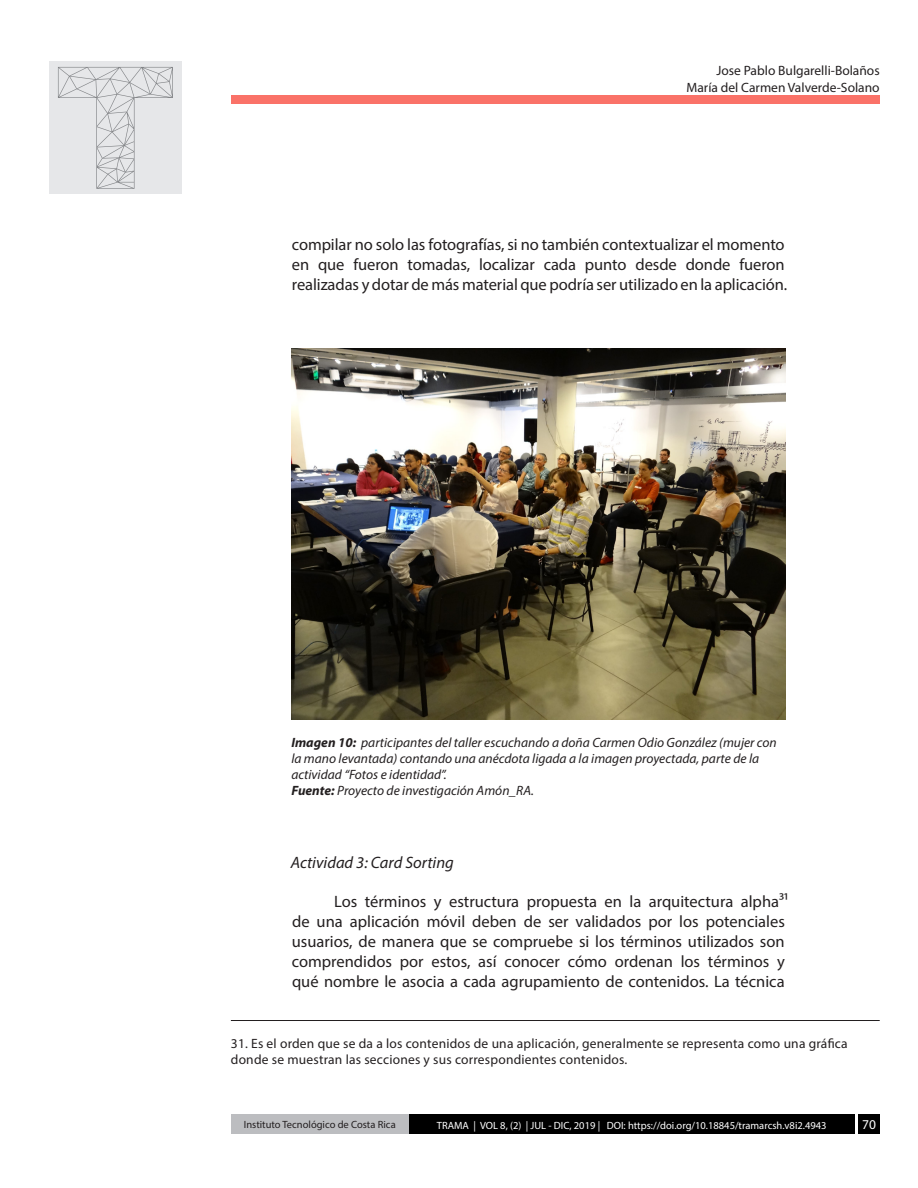
<style>
.page{position:relative;width:918px;height:1188px;background:#fff}
.page>*{position:absolute;margin:0;border:0;box-sizing:border-box;transform-origin:0 0}
.Texto_Trama{font:16.5px/19.8px "Myriad Pro";color:#231f20}
.Texto_Trama-2{font:italic 16.5px "Myriad Pro";color:#231f20}
.t1{font:italic 13.5px/16.2px "Myriad Pro";color:#231f20}
.Créditos_del_autor{font:13.5px/16.2px "Myriad Pro";letter-spacing:.015em;color:#231f20;text-align:right}
.t2{font:13.5px "Myriad Pro";color:#fff}
.t3{font:10.5px "Myriad Pro";color:#fff}
.t4{font:10.5px "Myriad Pro";color:#231f20}
.s1{font-weight:700}
</style>
<div class="page">
<div style="left:231px;top:96px;width:649px;height:8px;background:#fa7268"></div>
<div style="left:49px;top:62px;width:133px;height:132px;background:#e6e7e9"></div>
<svg style="left:58px;top:67px;width:115px;height:122px"></svg>
<div style="left:409px;top:1115px;width:446px;height:19px;background:#000"></div>
<div style="left:858px;top:1115px;width:22px;height:19px;background:#000"></div>
<div style="left:231px;top:1115px;width:178px;height:19px;background:#bcbdc0"></div>
<hr style="left:231px;top:1020px;width:649px;height:1px;background:#231f20">
<img style="left:291px;top:349px;width:494px;height:370px">
<p class="Créditos_del_autor" style="left:686px;top:63px;width:195px">Jose Pablo Bulgarelli-Bolaños<br>María del Carmen Valverde-Solano</p>
<p class="Texto_Trama" style="left:292px;top:234px;width:497px">compilar no solo las fotografías, si no también contextualizar el momento en que fueron tomadas, localizar cada punto desde donde fueron realizadas y dotar de más material que podría ser utilizado en la aplicación.</p>
<p class="t1" style="left:291px;top:734px;width:487px"><span class="s1">Imagen 10:</span> participantes del taller escuchando a doña Carmen Odio González (mujer con la mano levantada) contando una anécdota ligada a la imagen proyectada, parte de la actividad “Fotos e identidad”.</p>
<p class="t1" style="left:291px;top:782px;width:244px"><span class="s1">Fuente:</span> Proyecto de investigación Amón_RA.</p>
<p class="Texto_Trama-2" style="left:291px;top:852px;width:165px">Actividad 3: Card Sorting</p>
<p class="Texto_Trama" style="left:292px;top:892px;width:498px;text-indent:42px">Los términos y estructura propuesta en la arquitectura alpha31 de una aplicación móvil deben de ser validados por los potenciales usuarios, de manera que se compruebe si los términos utilizados son comprendidos por estos, así conocer cómo ordenan los términos y qué nombre le asocia a cada agrupamiento de contenidos. La técnica</p>
<p class="Créditos_del_autor" style="left:231px;top:1035px;width:618px;text-align:left">31. Es el orden que se da a los contenidos de una aplicación, generalmente se representa como una gráfica donde se muestran las secciones y sus correspondientes contenidos.</p>
<p class="t4" style="left:244px;top:1118px;width:153px">Instituto Tecnológico de Costa Rica</p>
<p class="t3" style="left:437px;top:1119px;width:391px">TRAMA | VOL 8, (2) | JUL - DIC, 2019 | DOI: https://doi.org/10.18845/tramarcsh.v8i2.4943</p>
<p class="t2" style="left:862px;top:1116px;width:15px">70</p>
</div>
